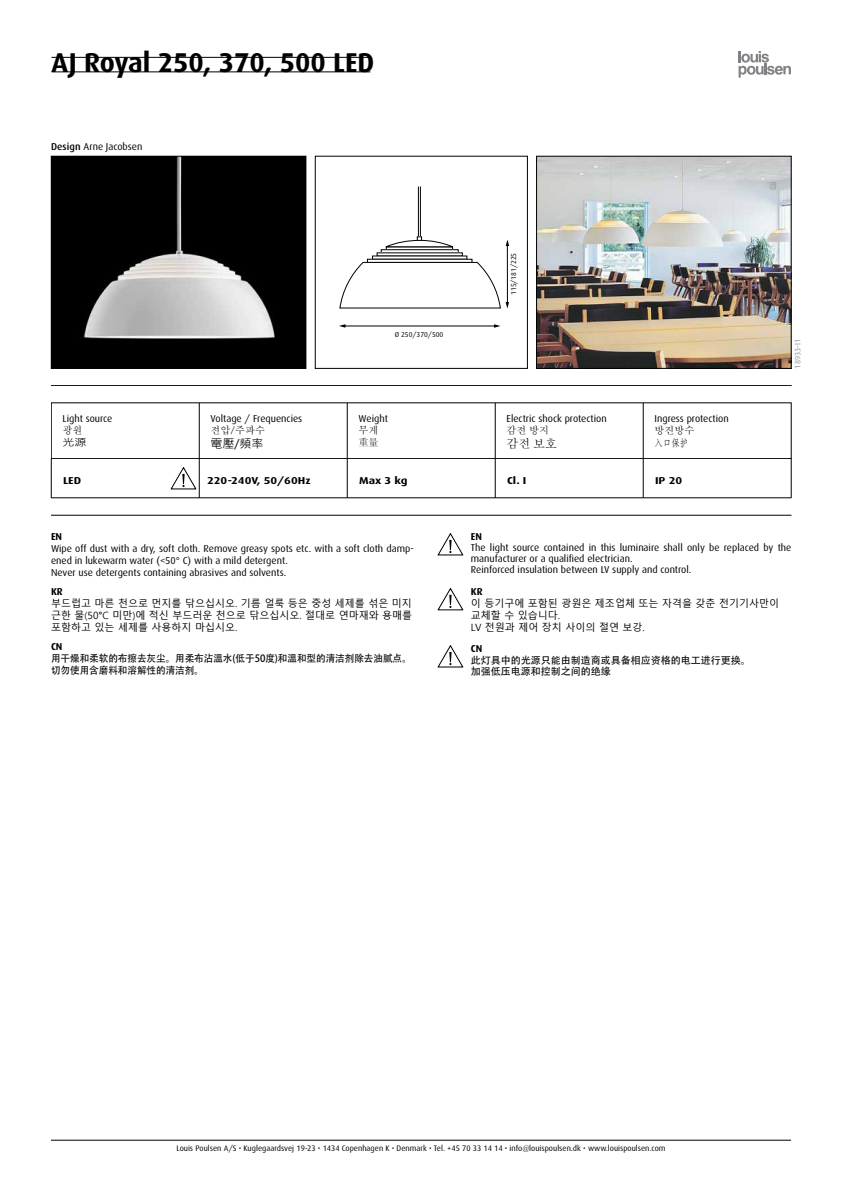
<style>
.page{position:relative;width:842px;height:1191px;background:#fff}
.page>*{position:absolute;margin:0;border:0;box-sizing:border-box;transform-origin:0 0}
.t1{font:700 27.2px "Dax";color:#000}
.t2{font:12px "Microsoft Jheng Hei";color:#000}
.t3{font:500 12px "Adobe Myungjo Std";color:#000}
.t4{font:10px/12px "Dax";color:#000}
.t5{font:10px/11.6px "Malgun Gothic";color:#000}
.t6{font:10px/12px "Adobe Heiti Std";letter-spacing:-.005em;color:#000;scale:.96 1}
.t7{font:10px/11.5px "Adobe Heiti Std";letter-spacing:-.005em;color:#000}
.t8{font:700 10px "Dax";color:#000;scale:1.2 1}
.t9{font:500 10px/12px "Adobe Myungjo Std";color:#000}
.t10{font:700 10px "Dax";color:#000}
.t11{font:10px "HYSW Long Fang Song";color:#000;scale:1.2 1}
.t12{font:10px "Microsoft Jheng Hei";color:#000;scale:1.2 1}
.t13{font:8px "Dax";color:#000}
.t14{font:8px "Dax";color:#939598}
.t15{font:7.2px "Dax";color:#000}
.s1{font-weight:500}
.s2{font-family:"Koz Min Pr 6 N";font-weight:400}
</style>
<div class="page">
<svg style="left:437px;top:533px;width:27px;height:23px"></svg>
<svg style="left:170px;top:467px;width:27px;height:23px"></svg>
<svg style="left:437px;top:587px;width:27px;height:24px"></svg>
<svg style="left:437px;top:645px;width:27px;height:23px"></svg>
<svg style="left:738px;top:51px;width:53px;height:27px"></svg>
<hr style="left:51px;top:1140px;width:740px;height:1px;background:#000">
<hr style="left:51px;top:385px;width:740px;height:1px;background:#000">
<hr style="left:199px;top:403px;width:1px;height:55px;background:#000">
<hr style="left:347px;top:403px;width:1px;height:55px;background:#000">
<hr style="left:495px;top:403px;width:1px;height:55px;background:#000">
<hr style="left:643px;top:403px;width:1px;height:55px;background:#000">
<div style="left:51px;top:402px;width:740px;height:57px;border:1px solid #000"></div>
<hr style="left:51px;top:497px;width:740px;height:1px;background:#000">
<hr style="left:51px;top:515px;width:740px;height:1px;background:#000">
<hr style="left:51px;top:458px;width:1px;height:40px;background:#000">
<hr style="left:199px;top:458px;width:1px;height:40px;background:#000">
<hr style="left:347px;top:458px;width:1px;height:40px;background:#000">
<hr style="left:495px;top:458px;width:1px;height:40px;background:#000">
<hr style="left:643px;top:458px;width:1px;height:40px;background:#000">
<hr style="left:791px;top:458px;width:1px;height:40px;background:#000">
<img style="left:53px;top:158px;width:251px;height:209px">
<div style="left:51px;top:156px;width:255px;height:213px;border:1px solid #000"></div>
<hr style="left:51px;top:57px;width:319px;height:1px;background:#000">
<hr style="left:51px;top:72px;width:319px;height:1px;background:#000">
<div style="left:418px;top:186px;width:3px;height:51px;border:1px solid #000"></div>
<div style="left:381px;top:249px;width:78px;height:4px;border:1px solid #000"></div>
<svg style="left:385px;top:236px;width:69px;height:12px"></svg>
<hr style="left:507px;top:245px;width:1px;height:59px;background:#000">
<hr style="left:343px;top:325px;width:152px;height:1px;background:#000">
<svg style="left:506px;top:239px;width:3px;height:7px"></svg>
<svg style="left:339px;top:324px;width:6px;height:4px"></svg>
<svg style="left:494px;top:324px;width:6px;height:4px"></svg>
<svg style="left:339px;top:262px;width:170px;height:47px"></svg>
<div style="left:315px;top:156px;width:213px;height:213px;border:1px solid #000"></div>
<img style="left:538px;top:158px;width:251px;height:209px">
<div style="left:536px;top:156px;width:255px;height:213px;border:1px solid #000"></div>
<h1 class="t1" style="left:51px;top:47px;width:324px">AJ Royal 250, 370, 500 LED</h1>
<p class="t4" style="left:51px;top:140px;width:93px"><span class="s1">Design</span> Arne Jacobsen</p>
<p class="t4" style="left:63px;top:412px;width:51px">Light source</p>
<p class="t9" style="left:63px;top:424px;width:22px">광원</p>
<p class="t12" style="left:63px;top:436px;width:22px">光源</p>
<p class="t4" style="left:211px;top:412px;width:93px">Voltage / Frequencies</p>
<p class="t9" style="left:211px;top:424px;width:56px">전압<span class="s2">/</span>주파수</p>
<p class="t2" style="left:211px;top:436px;width:55px">電壓/頻率</p>
<p class="t15" style="left:395px;top:330px;width:50px">Ø 250/370/500</p>
<p class="t4" style="left:359px;top:412px;width:31px">Weight</p>
<p class="t9" style="left:359px;top:424px;width:21px">무게重量</p>
<p class="t15" style="left:510px;top:295px;width:44px;rotate:-90deg">115/181/225</p>
<p class="t4" style="left:507px;top:412px;width:102px">Electric shock protection</p>
<p class="t9" style="left:507px;top:424px;width:44px">감전 방지</p>
<p class="t3" style="left:507px;top:437px;width:52px">감전 보호</p>
<p class="t4" style="left:654px;top:412px;width:76px">Ingress protection</p>
<p class="t9" style="left:654px;top:424px;width:41px">방진방수</p>
<p class="t11" style="left:654px;top:438px;width:29px">入口保护</p>
<p class="t8" style="left:63px;top:475px;width:17px">LED</p>
<p class="t8" style="left:207px;top:475px;width:88px">220-240V, 50/60Hz</p>
<p class="t8" style="left:359px;top:475px;width:42px">Max 3 kg</p>
<p class="t8" style="left:507px;top:475px;width:18px">Cl. I</p>
<p class="t8" style="left:655px;top:475px;width:24px">IP 20</p>
<p class="t14" style="left:793px;top:369px;width:32px;rotate:-90deg">18933-I1</p>
<p class="t10" style="left:51px;top:530px;width:13px">EN</p>
<p class="t4" style="left:51px;top:542px;width:364px">Wipe off dust with a dry, soft cloth. Remove greasy spots etc. with a soft cloth damp&shy;ened in lukewarm water (&lt;50° C) with a mild detergent.<br>Never use detergents containing abrasives and solvents.</p>
<p class="t10" style="left:51px;top:585px;width:13px">KR</p>
<p class="t5" style="left:51px;top:597px;width:363px;line-height:12px;text-align:justify">부드럽고 마른 천으로 먼지를 닦으십시오. 기름 얼룩 등은 중성 세제를 섞은 미지 근한 물(50°C 미만)에 적신 부드러운 천으로 닦으십시오. 절대로 연마재와 용매를 포함하고 있는 세제를 사용하지 마십시오.</p>
<p class="t10" style="left:51px;top:641px;width:13px">CN</p>
<p class="t6" style="left:51px;top:652px;width:377px">用干燥和柔软的布擦去灰尘。用柔布沾溫水(低于50度)和溫和型的清洁剂除去油腻点。切勿使用含磨料和溶解性的清洁剂。</p>
<p class="t10" style="left:471px;top:530px;width:13px">EN</p>
<p class="t4" style="left:471px;top:542px;width:322px;line-height:11px">The light source contained in this luminaire shall only be replaced by the manufacturer or a qualified electrician.</p>
<p class="t10" style="left:471px;top:586px;width:13px">KR</p>
<p class="t5" style="left:471px;top:598px;width:310px">이 등기구에 포함된 광원은 제조업체 또는 자격을 갖춘 전기기사만이 교체할 수 있습니다.<br>LV 전원과 제어 장치 사이의 절연 보강.</p>
<p class="t10" style="left:471px;top:642px;width:13px">CN</p>
<p class="t7" style="left:471px;top:654px;width:282px">此灯具中的光源只能由制造商或具备相应资格的电工进行更换。加强低压电源和控制之间的绝缘</p>
<p class="t4" style="left:471px;top:563px;width:222px">Reinforced insulation between LV supply and control.</p>
<p class="t13" style="left:176px;top:1144px;width:491px">Louis Poulsen A/S • Kuglegaardsvej 19-23 • 1434 Copenhagen K • Denmark • Tel. +45 70 33 14 14 • info@louispoulsen.dk • www.louispoulsen.com</p>
</div>
